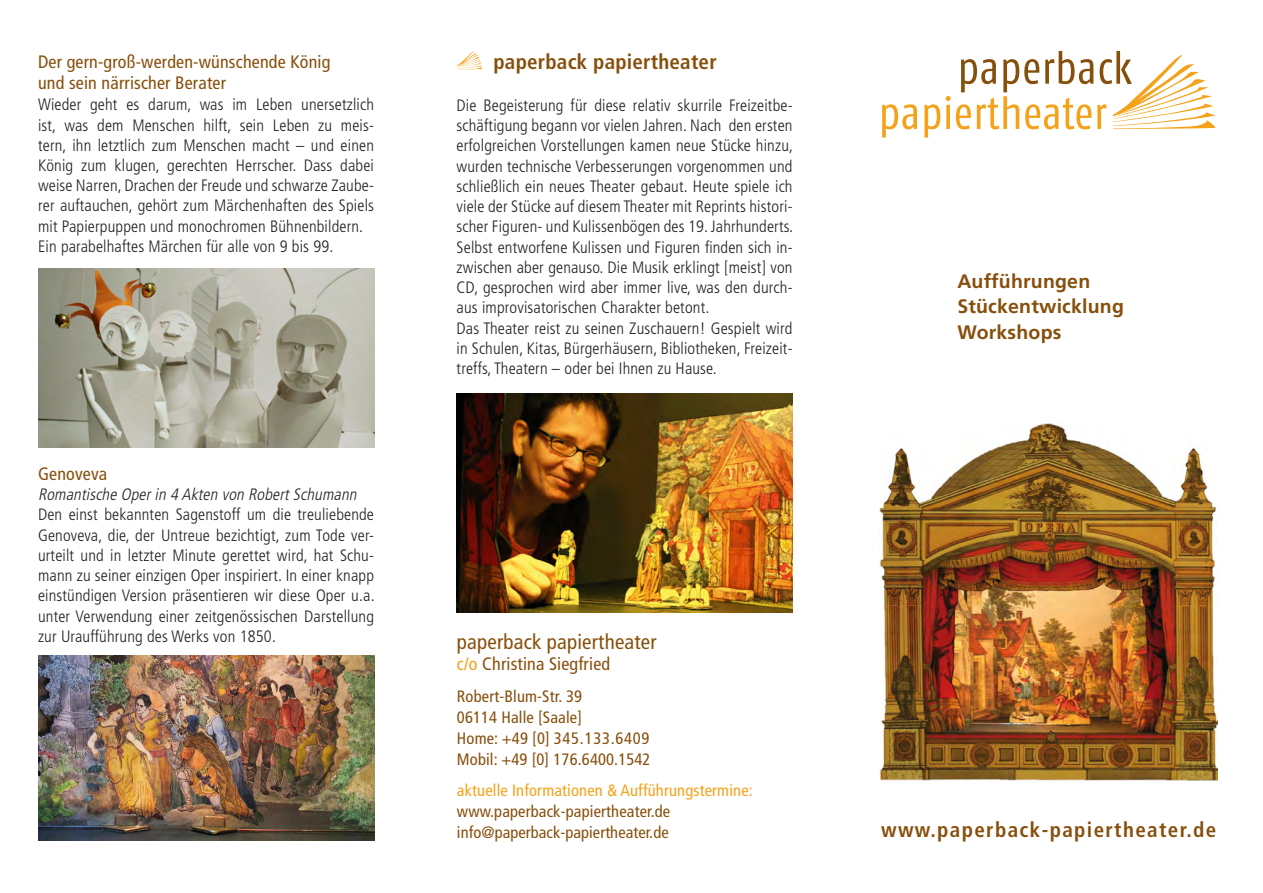
<style>
.page{position:relative;width:1263px;height:893px;background:#fff}
.page>*{position:absolute;margin:0;border:0;box-sizing:border-box;transform-origin:0 0}
.t1{font:700 condensed 21px "Frutiger";letter-spacing:.065em;color:#874f0c}
.t2{font:condensed 21px "Frutiger";letter-spacing:.01em;color:#874f0c}
.t3{font:700 condensed 21px "Frutiger";letter-spacing:.01em;color:#874f0c}
.t4{font:700 19.5px "Frutiger";letter-spacing:.01em;color:#874f0c}
.t5{font:condensed 18px "Frutiger";letter-spacing:.01em;color:#874f0c}
.t6{font:300 condensed 16.5px/20.2px "Frutiger";letter-spacing:.01em;color:#231f20;text-align:justify}
.t7{font:condensed 16.5px "Frutiger";letter-spacing:.01em;color:#874f0c}
.t8{font:condensed 16.5px "Frutiger";letter-spacing:.01em;color:#f5a21a}
.t9{font:italic 300 condensed 16.5px "Frutiger";color:#231f20}
.t10{font:condensed 16.5px "Frutiger";letter-spacing:.045em;color:#874f0c}
.s1{color:#f5a21a}
</style>
<div class="page">
<svg style="left:882px;top:104px;width:35px;height:34px"></svg>
<svg style="left:924px;top:104px;width:16px;height:34px"></svg>
<svg style="left:946px;top:96px;width:4px;height:33px"></svg>
<svg style="left:956px;top:51px;width:259px;height:78px"></svg>
<img style="left:880px;top:424px;width:337px;height:356px">
<img style="left:457px;top:394px;width:335px;height:218px">
<svg style="left:457px;top:51px;width:25px;height:18px"></svg>
<img style="left:38px;top:268px;width:336px;height:179px">
<img style="left:38px;top:655px;width:336px;height:186px">
<p class="t5" style="left:38px;top:51px;width:294px">Der gern-groß-werden-wünschende König</p>
<p class="t5" style="left:38px;top:73px;width:189px">und sein närrischer Berater</p>
<p class="t6" style="left:38px;top:95px;width:337px">Wieder geht es darum, was im Leben unersetzlich ist, was dem Menschen hilft, sein Leben zu meis&shy;tern, ihn letztlich zum Menschen macht – und einen König zum klugen, gerechten Herrscher. Dass dabei</p>
<p class="t6" style="left:38px;top:176px;width:337px">weise Narren, Drachen der Freude und schwarze Zaube&shy;rer auftauchen, gehört zum Märchenhaften des Spiels mit Papierpuppen und monochromen Bühnenbildern.</p>
<p class="t6" style="left:38px;top:236px;width:297px">Ein parabelhaftes Märchen für alle von 9 bis 99.</p>
<p class="t5" style="left:38px;top:463px;width:70px">Genoveva</p>
<p class="t9" style="left:38px;top:485px;width:324px">Romantische Operin 4 Akten von RobertSchumann</p>
<p class="t6" style="left:38px;top:505px;width:338px">Den einst bekannten Sagenstoff um die treuliebende Genoveva, die, der Untreue bezichtigt, zum Tode ver&shy;urteilt und in letzter Minute gerettet wird, hat Schu&shy;mann zu seiner einzigen Oper inspiriert. In einer knapp einstündigen Version präsentieren wir diese Oper u.a. unter Verwendung einer zeitgenössischen Darstellung zur Uraufführung des Werks von 1850.</p>
<p class="t3" style="left:493px;top:49px;width:225px">paperback papiertheater</p>
<p class="t6" style="left:457px;top:95px;width:338px">Die Begeisterung für diese relativ skurrile Freizeitbe&shy;schäftigung begann vor vielen Jahren. Nach den ersten erfolgreichen Vorstellungen kamen neue Stücke hinzu, wurden technische Verbesserungen vorgenommen und schließlich ein neues Theater gebaut. Heute spiele ich viele der Stücke auf diesem Theater mit Reprints histori&shy;scher Figuren- und Kulissenbögen des 19. Jahrhunderts.<br>Selbst entworfene Kulissen und Figuren finden sich in&shy;zwischen aber genauso. Die Musik erklingt [meist] von CD, gesprochen wird aber immer live, was den durch&shy;aus improvisatorischen Charakter betont.</p>
<p class="t6" style="left:457px;top:318px;width:337px">Das Theater reist zu seinen Zuschauern! Gespielt wird in Schulen, Kitas, Bürgerhäusern, Bibliotheken, Freizeit&shy;treffs, Theatern – oder bei Ihnen zu Hause.</p>
<p class="t2" style="left:457px;top:629px;width:201px">paperback papiertheater</p>
<p class="t5" style="left:457px;top:653px;width:155px"><span class="s1">c/o</span> Christina Siegfried</p>
<p class="t7" style="left:457px;top:686px;width:127px">Robert-Blum-Str. 39</p>
<p class="t7" style="left:457px;top:707px;width:127px">06114 Halle [Saale]</p>
<p class="t10" style="left:457px;top:728px;width:194px">Home: +49 [0] 345.133.6409</p>
<p class="t7" style="left:457px;top:749px;width:195px">Mobil: +49 [0] 176.6400.1542</p>
<p class="t8" style="left:457px;top:781px;width:297px">aktuelle Informationen &amp; Aufführungstermine:</p>
<p class="t7" style="left:457px;top:802px;width:215px">www.paperback-papiertheater.de</p>
<p class="t7" style="left:457px;top:823px;width:213px">info@paperback-papiertheater.de</p>
<p class="t4" style="left:957px;top:269px;width:134px">Aufführungen</p>
<p class="t4" style="left:957px;top:295px;width:168px">Stückentwicklung</p>
<p class="t4" style="left:957px;top:320px;width:106px">Workshops</p>
<p class="t1" style="left:881px;top:818px;width:337px">www.paperback-papiertheater.de</p>
</div>
